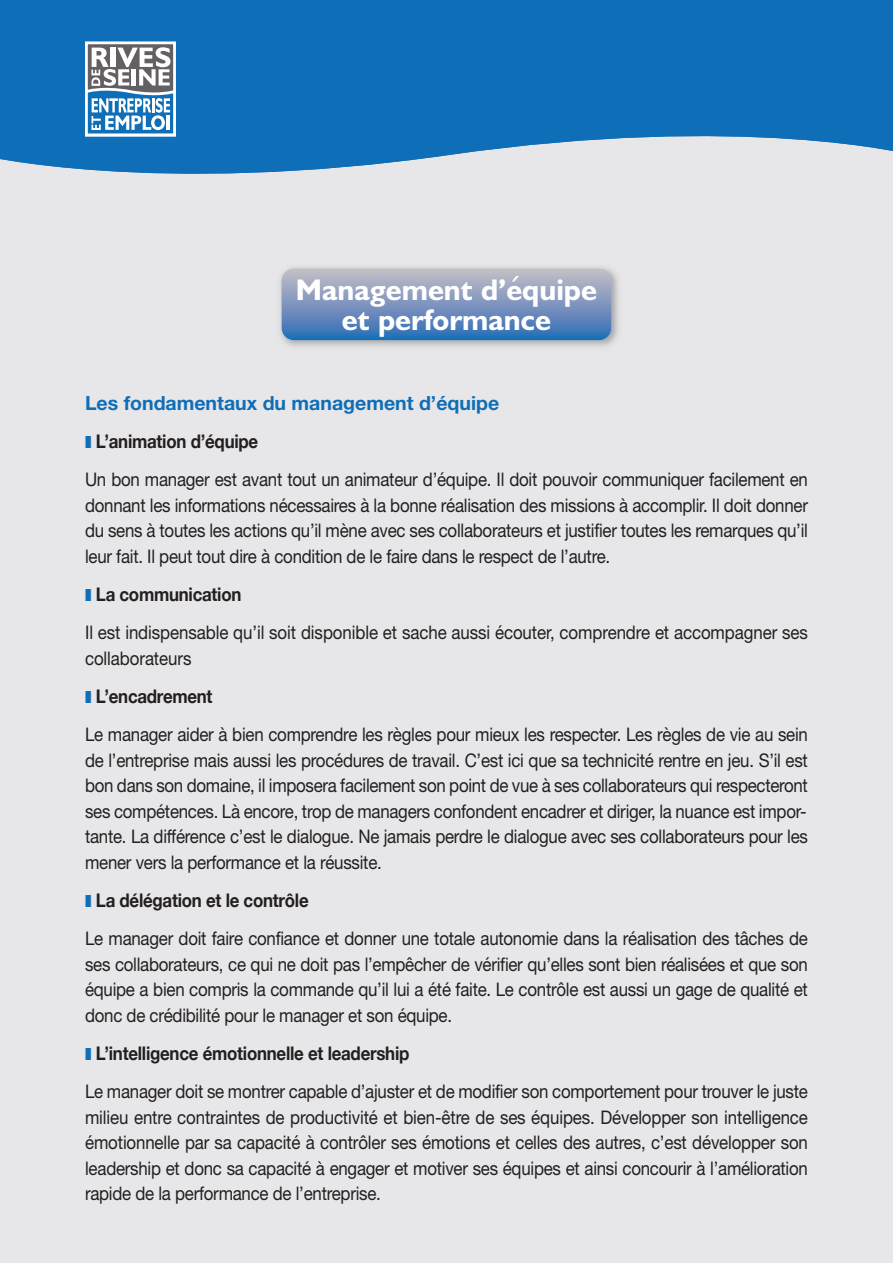
<style>
.page{position:relative;width:893px;height:1263px;background:#e7e6e8}
.page>*{position:absolute;margin:0;border:0;box-sizing:border-box;transform-origin:0 0}
.t1{font:700 30px/30px "Humanist 521 BT";color:#fff;text-align:center}
.t2{font:700 19.5px "Helvetica Neue";color:#0f6eb8}
.t3{font:18.75px/25.5px "Helvetica Neue";letter-spacing:-.015em;color:#231f20;text-align:justify;scale:.9 1}
.t4{font:700 18.75px "Helvetica Neue";letter-spacing:-.015em;color:#231f20;scale:.9 1}
.s1{font-family:"Menlo";font-weight:400}
</style>
<div class="page">
<svg style="left:0;top:0;width:893px;height:174px;background:#277bbd"></svg>
<div style="left:85px;top:42px;width:91px;height:95px;border:3px solid #fff"></div>
<svg style="left:85px;top:47px;width:92px;height:90px;background:#97b0c5"></svg>
<img style="left:280px;top:267px;width:338px;height:80px">
<svg style="left:282px;top:269px;width:329px;height:71px;background:#7995be"></svg>
<h1 class="t1" style="left:296px;top:278px;width:303px">Management d’<span class="s1">́</span>equipe et performance</h1>
<p class="t2" style="left:85px;top:396px;width:416px">Les fondamentaux du management d’équipe</p>
<p class="t4" style="left:96px;top:429px;width:182px">L’animation d’équipe</p>
<p class="t3" style="left:85px;top:468px;width:805px">Un bon manager est avant tout un animateur d’équipe. Il doit pouvoir communiquer facilement en donnant les informations nécessaires à la bonne réalisation des missions à accomplir. Il doit donner du sens à toutes les actions qu’il mène avec ses collaborateurs et justifier toutes les remarques qu’il leur fait. Il peut tout dire à condition de le faire dans le respect de l’autre.</p>
<p class="t4" style="left:96px;top:582px;width:163px">La communication</p>
<p class="t3" style="left:85px;top:621px;width:805px">Il est indispensable qu’il soit disponible et sache aussi écouter, comprendre et accompagner ses collaborateurs</p>
<p class="t4" style="left:96px;top:684px;width:131px">L’encadrement</p>
<p class="t3" style="left:85px;top:723px;width:805px">Le manager aider à bien comprendre les règles pour mieux les respecter. Les règles de vie au sein de l’entreprise mais aussi les procédures de travail. C’est ici que sa technicité rentre en jeu. S’il est bon dans son domaine, il imposera facilement son point de vue à ses collaborateurs qui respecteront ses compétences. Là encore, trop de managers confondent encadrer et diriger, la nuance est impor&shy;tante. La différence c’est le dialogue. Ne jamais perdre le dialogue avec ses collaborateurs pour les mener vers la performance et la réussite.</p>
<p class="t4" style="left:96px;top:888px;width:238px">La délégation et le contrôle</p>
<p class="t3" style="left:85px;top:927px;width:805px">Le manager doit faire confiance et donner une totale autonomie dans la réalisation des tâches de ses collaborateurs, ce qui ne doit pas l’empêcher de vérifier qu’elles sont bien réalisées et que son équipe a bien compris la commande qu’il lui a été faite. Le contrôle est aussi un gage de qualité et donc de crédibilité pour le manager et son équipe.</p>
<p class="t4" style="left:96px;top:1041px;width:350px">L’intelligence émotionnelle et leadership</p>
<p class="t3" style="left:85px;top:1080px;width:805px">Le manager doit se montrer capable d’ajuster et de modifier son comportement pour trouver le juste milieu entre contraintes de productivité et bien-être de ses équipes. Développer son intelligence émotionnelle par sa capacité à contrôler ses émotions et celles des autres, c’est développer son leadership et donc sa capacité à engager et motiver ses équipes et ainsi concourir à l’amélioration rapide de la performance de l’entreprise.</p>
</div>
